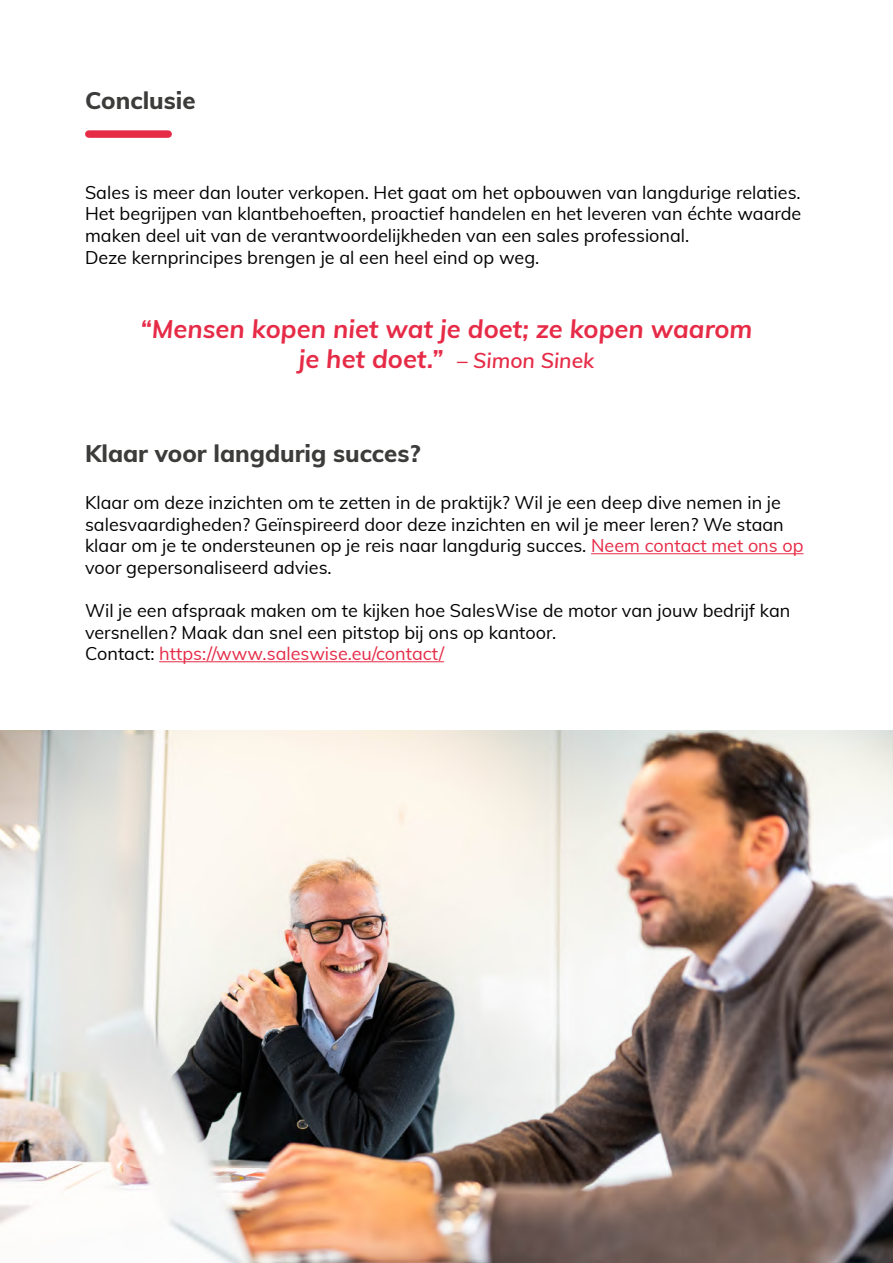
<style>
.page{position:relative;width:893px;height:1263px;background:#fff}
.page>*{position:absolute;margin:0;border:0;box-sizing:border-box;transform-origin:0 0}
.t1{font:italic 700 25.5px/30.6px "Muli";color:#e62b47;text-align:center}
.t2{font:800 24px "Muli";color:#3c3c3b}
.t3{font:18px/21.6px "Muli";color:#020203}
.s1{font-weight:600;font-size:21px}
.s2{color:#e62b47}
</style>
<div class="page">
<div style="left:89px;top:130px;width:79px;height:8px;background:#e62b47"></div>
<hr style="left:591px;top:553px;width:212px;height:1px;background:#e62b47">
<hr style="left:159px;top:661px;width:285px;height:1px;background:#e62b47">
<img style="left:0;top:730px;width:893px;height:533px">
<h2 class="t2" style="left:85px;top:83px;width:112px">Conclusie</h2>
<p class="t3" style="left:85px;top:181px;width:718px">Sales is meer dan louter verkopen. Het gaat om het opbouwen van langdurige relaties.<br>Het begrijpen van klantbehoeften, proactief handelen en het leveren van échte waarde maken deel uit van de verantwoordelijkheden van een sales professional.<br>Deze kernprincipes brengen je al een heel eind op weg.</p>
<h1 class="t1" style="left:140px;top:312px;width:613px">“Mensen kopen niet wat je doet; ze kopen waarom je het doet.” <span class="s1">– Simon Sinek</span></h1>
<h2 class="t2" style="left:85px;top:436px;width:337px">Klaar voor langdurig succes?</h2>
<p class="t3" style="left:85px;top:491px;width:720px">Klaar om deze inzichten om te zetten in de praktijk? Wil je een deep dive nemen in je salesvaardigheden? Geïnspireerd door deze inzichten en wil je meer leren? We staan klaar om je te ondersteunen op je reis naar langdurig succes. <span class="s2">Neem contact met ons op </span>voor gepersonaliseerd advies.</p>
<p class="t3" style="left:85px;top:599px;width:707px">Wil je een afspraak maken om te kijken hoe SalesWise de motor van jouw bedrijf kan versnellen? Maak dan snel een pitstop bij ons op kantoor.<br>Contact: <span class="s2">https://www.saleswise.eu/contact/</span></p>
</div>
